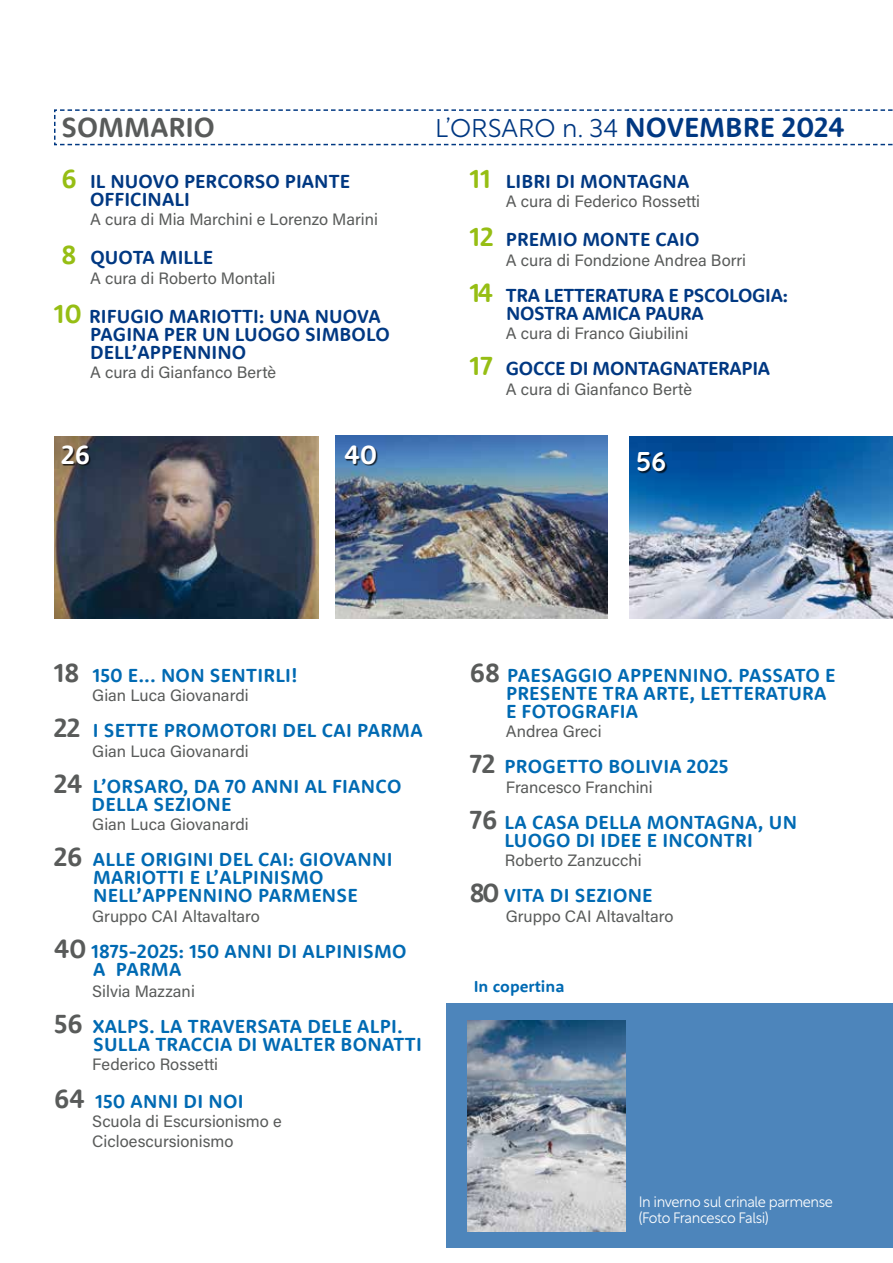
<style>
.page{position:relative;width:893px;height:1263px;background:#fff}
.page>*{position:absolute;margin:0;border:0;box-sizing:border-box;transform-origin:0 0}
.t1{font:700 28.5px "Rooney Sans";color:#595b5a}
.t2{font:700 27px "Rooney Sans";color:#fff}
.t3{font:700 27px "Quicksand";color:#fff}
.t4{font:300 25.5px "Rustica";color:#003882}
.t5{font:700 19.5px/18px "Rooney Sans";letter-spacing:.015em;color:#006ab3}
.t6{font:700 19.5px/18px "Rooney Sans";letter-spacing:.005em;color:#003882}
.t7{font:700 19.5px/18px "Rooney Sans";letter-spacing:-.015em;color:#003882}
.t8{font:16.5px/19.5px "Acumin Variable Concept";color:#595b5a}
.t9{font:700 16.5px "Rooney Sans";color:#006ab3}
.t10{font:300 15px/16.5px "Rustica";letter-spacing:-.03em;color:#fff;scale:.95 1}
.s1{font-size:27px;color:#96be14}
.s2{font-family:"Rooney Sans";font-weight:700;font-size:28.5px}
.s3{font-size:27px;color:#595b5a}
</style>
<div class="page">
<div style="left:446px;top:1003px;width:447px;height:245px;background:#4d85bb"></div>
<svg style="left:54px;top:109px;width:839px;height:37px"></svg>
<img style="left:336px;top:435px;width:272px;height:184px">
<img style="left:629px;top:436px;width:264px;height:183px">
<img style="left:54px;top:436px;width:264px;height:183px">
<div style="left:345px;top:447px;width:33px;height:19px;background:#000;opacity:.75"></div>
<div style="left:63px;top:447px;width:28px;height:19px;background:#000;opacity:.75"></div>
<div style="left:638px;top:453px;width:30px;height:20px;background:#000;opacity:.75"></div>
<img style="left:468px;top:1020px;width:158px;height:211px">
<h1 class="t1" style="left:62px;top:109px;width:155px">SOMMARIO</h1>
<p class="t6" style="left:90px;top:171px;width:261px;text-indent:-29px"><span class="s1">6</span> IL NUOVO PERCORSO PIANTE<br>OFFICINALI</p>
<p class="t8" style="left:90px;top:209px;width:289px">A cura di Mia Marchini e Lorenzo Marini</p>
<p class="t6" style="left:62px;top:248px;width:153px"><span class="s1">8</span> QUOTA MILLE</p>
<p class="t8" style="left:90px;top:267px;width:187px">A cura di Roberto Montali</p>
<p class="t6" style="left:90px;top:306px;width:301px;text-indent:-36px"><span class="s1">10</span> RIFUGIO MARIOTTI: UNA NUOVA<br>PAGINA PER UN LUOGO SIMBOLO<br>DELL’APPENNINO</p>
<p class="t8" style="left:90px;top:362px;width:188px">A cura di Gianfanco Bertè</p>
<h3 class="t4" style="left:435px;top:106px;width:411px">L’ORSARO n. 34 <span class="s2">NOVEMBRE 2024</span></h3>
<p class="t6" style="left:470px;top:171px;width:221px"><span class="s1">11</span> LIBRI DI MONTAGNA</p>
<p class="t8" style="left:506px;top:191px;width:196px">A cura di Federico Rossetti</p>
<p class="t6" style="left:470px;top:230px;width:231px"><span class="s1">12</span> PREMIO MONTE CAIO</p>
<p class="t8" style="left:506px;top:249px;width:242px">A cura di Fondzione Andrea Borri</p>
<p class="t7" style="left:506px;top:285px;width:284px;text-indent:-36px"><span class="s1">14</span> TRA LETTERATURA E PSCOLOGIA:<br>NOSTRA AMICA PAURA</p>
<p class="t8" style="left:506px;top:323px;width:184px">A cura di Franco Giubilini</p>
<p class="t7" style="left:470px;top:359px;width:302px"><span class="s1">17</span> GOCCE DI MONTAGNATERAPIA</p>
<p class="t8" style="left:506px;top:378px;width:188px">A cura di Gianfanco Bertè</p>
<h2 class="t2" style="left:62px;top:437px;width:30px">26</h2>
<h2 class="t2" style="left:344px;top:437px;width:34px">40</h2>
<h2 class="t3" style="left:636px;top:439px;width:32px">56</h2>
<p class="t5" style="left:54px;top:665px;width:245px"><span class="s3">18</span> 150 E... NON SENTIRLI!</p>
<p class="t8" style="left:92px;top:685px;width:158px">Gian Luca Giovanardi</p>
<p class="t5" style="left:54px;top:721px;width:370px"><span class="s3">22</span> I SETTE PROMOTORI DEL CAI PARMA</p>
<p class="t8" style="left:92px;top:741px;width:158px">Gian Luca Giovanardi</p>
<p class="t5" style="left:92px;top:776px;width:311px;text-indent:-38px"><span class="s3">24</span> L’ORSARO, DA 70 ANNI AL FIANCO<br>DELLA SEZIONE</p>
<p class="t8" style="left:92px;top:814px;width:158px">Gian Luca Giovanardi</p>
<p class="t5" style="left:93px;top:850px;width:301px;text-indent:-39px"><span class="s3">26</span> ALLE ORIGINI DEL CAI: GIOVANNI<br>MARIOTTI E L’ALPINISMO<br>NELL’APPENNINO PARMENSE</p>
<p class="t8" style="left:92px;top:906px;width:169px">Gruppo CAI Altavaltaro</p>
<p class="t5" style="left:93px;top:941px;width:315px;text-indent:-39px"><span class="s3">40</span> 1875-2025: 150 ANNI DI ALPINISMO<br>A PARMA</p>
<p class="t8" style="left:92px;top:981px;width:104px">Silvia Mazzani</p>
<p class="t5" style="left:93px;top:1016px;width:330px;text-indent:-39px"><span class="s3">56</span> XALPS. LA TRAVERSATA DELE ALPI.<br>SULLA TRACCIA DI WALTER BONATTI</p>
<p class="t8" style="left:92px;top:1054px;width:127px">Federico Rossetti</p>
<p class="t5" style="left:54px;top:1091px;width:191px"><span class="s3">64</span> 150 ANNI DI NOI</p>
<p class="t8" style="left:92px;top:1111px;width:191px">Scuola di Escursionismo e<br>Cicloescursionismo</p>
<p class="t5" style="left:506px;top:665px;width:331px;text-indent:-36px"><span class="s3">68</span> PAESAGGIO APPENNINO. PASSATO E<br>PRESENTE TRA ARTE, LETTERATURA<br>E FOTOGRAFIA</p>
<p class="t8" style="left:506px;top:721px;width:97px">Andrea Greci</p>
<p class="t5" style="left:470px;top:757px;width:260px"><span class="s3">72</span> PROGETTO BOLIVIA 2025</p>
<p class="t8" style="left:506px;top:777px;width:148px">Francesco Franchini</p>
<p class="t5" style="left:470px;top:812px;width:329px;text-align:center"><span class="s3">76</span> LA CASA DELLA MONTAGNA, UN<br>LUOGO DI IDEE E INCONTRI</p>
<p class="t8" style="left:505px;top:850px;width:138px">Roberto Zanzucchi</p>
<p class="t5" style="left:470px;top:886px;width:184px"><span class="s3">80</span> VITA DI SEZIONE</p>
<p class="t8" style="left:506px;top:906px;width:169px">Gruppo CAI Altavaltaro</p>
<p class="t9" style="left:474px;top:976px;width:92px">In copertina</p>
<p class="t10" style="left:639px;top:1191px;width:206px">In inverno sul crinale parmense (Foto Francesco Falsi)</p>
</div>
